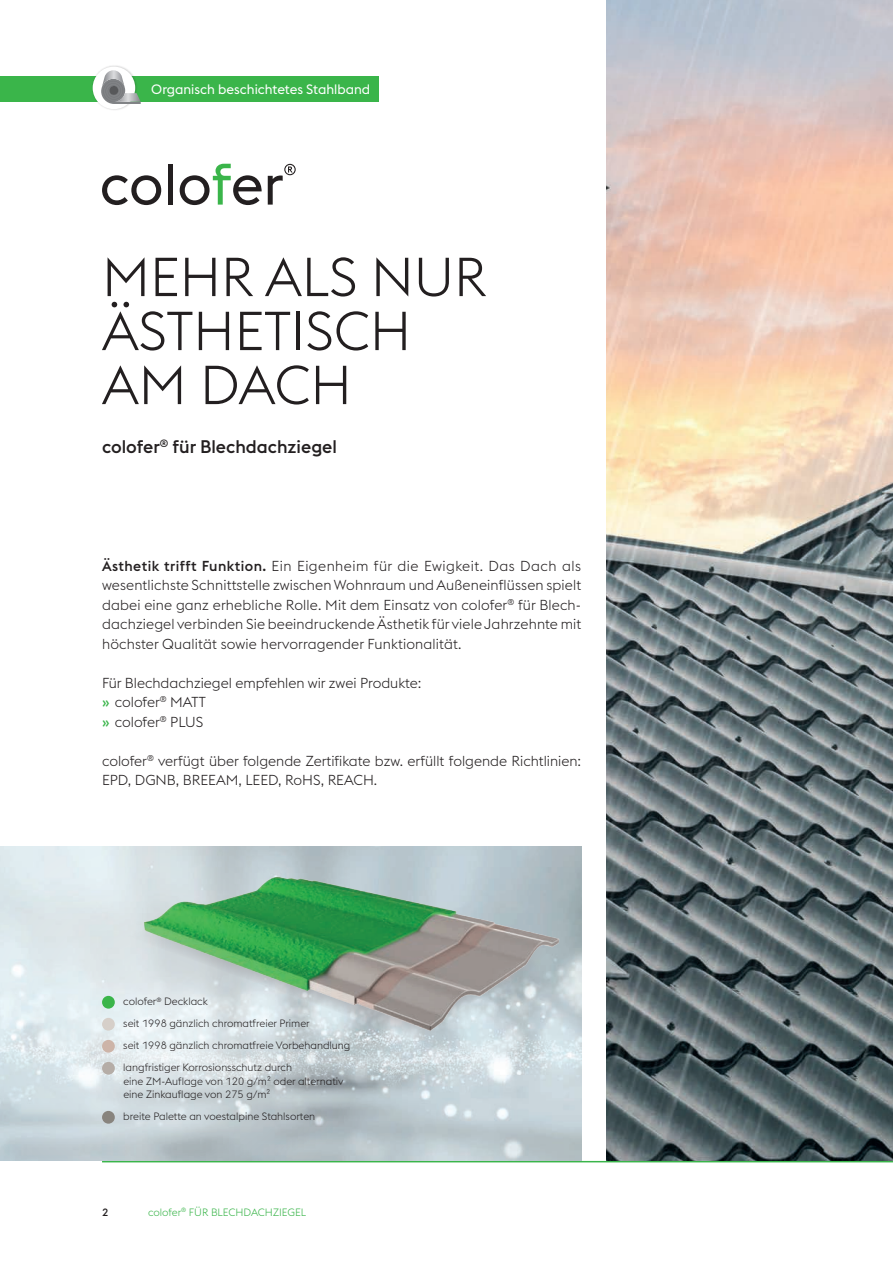
<style>
.page{position:relative;width:893px;height:1263px;background:#fff}
.page>*{position:absolute;margin:0;border:0;box-sizing:border-box;transform-origin:0 0}
.t1{font:300 54px/54px "voestalpine";color:#231f20}
.t2{font:500 18px "voestalpine";color:#231f20}
.t3{font:300 14.25px/19.5px "voestalpine";color:#231f20}
.t4{font:13.5px "voestalpine";color:#fff}
.t5{font:300 10.5px/22px "voestalpine";color:#231f20}
.t6{font:300 10.5px "voestalpine";color:#3ab54a}
.t7{font:500 10.5px "voestalpine";color:#231f20}
.s1{font-weight:500}
.s2{font-weight:500;color:#3ab54a}
</style>
<div class="page">
<hr style="left:102px;top:1161px;width:791px;height:1px;background:#3ab54a">
<img style="left:369px;top:1062px;width:213px;height:99px">
<svg style="left:0;top:846px;width:369px;height:315px;background:#ced8dd"></svg>
<svg style="left:102px;top:175px;width:59px;height:30px"></svg>
<div style="left:168px;top:164px;width:5px;height:41px;background:#231f20"></div>
<svg style="left:180px;top:164px;width:82px;height:41px"></svg>
<svg style="left:268px;top:164px;width:28px;height:41px"></svg>
<img style="left:607px;top:0;width:286px;height:1161px">
<img style="left:101px;top:846px;width:481px;height:216px">
<div style="left:0;top:76px;width:378px;height:26px;background:#3ab54a"></div>
<img style="left:92px;top:65px;width:37px;height:45px">
<div style="left:93px;top:67px;width:42px;height:42px;background:#fff;border-radius:50%"></div>
<svg style="left:101px;top:70px;width:40px;height:34px"></svg>
<div style="left:102px;top:996px;width:13px;height:12px;background:#3ab54a;border-radius:50%"></div>
<div style="left:102px;top:1018px;width:13px;height:12px;background:#d6cfc9;border-radius:50%"></div>
<div style="left:102px;top:1040px;width:13px;height:13px;background:#cdb4a8;border-radius:50%"></div>
<div style="left:102px;top:1062px;width:13px;height:13px;background:#b5ada7;border-radius:50%"></div>
<div style="left:102px;top:1111px;width:13px;height:13px;background:#88847e;border-radius:50%"></div>
<p class="t4" style="left:151px;top:81px;width:220px">Organisch beschichtetes Stahlband</p>
<h1 class="t1" style="left:102px;top:250px;width:386px">MEHR ALS NUR<br>ÄSTHETISCH<br>AM DACH</h1>
<p class="t2" style="left:102px;top:435px;width:236px">colofer<sup>®</sup> für Blechdachziegel</p>
<p class="t3" style="left:102px;top:556px;width:481px;text-align:justify"><span class="s1">Ästhetik trifft Funktion.</span> Ein Eigenheim für die Ewigkeit. Das Dach als wesentlichste Schnittstelle zwischen Wohnraum und Außeneinflüssen spielt dabei eine ganz erhebliche Rolle. Mit dem Einsatz von colofer<sup>®</sup> für Blech&shy;dachziegel verbinden Sie beeindruckende Ästhetik für viele Jahrzehnte mit höchster Qualität sowie hervorragender Funktionalität.</p>
<p class="t3" style="left:102px;top:673px;width:321px">Für Blechdachziegel empfehlen wir zwei Produkte: <span class="s2">»</span> colofer<sup>®</sup> MATT<br><span class="s2">»</span> colofer<sup>®</sup> PLUS</p>
<p class="t3" style="left:102px;top:751px;width:481px">colofer<sup>®</sup> verfügt über folgende Zertifikate bzw. erfüllt folgende Richtlinien:<br>EPD, DGNB, BREEAM, LEED, RoHS, REACH.</p>
<p class="t5" style="left:123px;top:991px;width:229px">colofer<sup>®</sup> Decklack<br>seit 1998 gänzlich chromatfreier Primer<br>seit 1998 gänzlich chromatfreie Vorbehandlung langfristiger Korrosionsschutz durch</p>
<p class="t5" style="left:123px;top:1074px;width:222px;line-height:13.5px">eine ZM-Auflage von 120 g/m² oder alternativ eine Zinkauflage von 275 g/m²</p>
<p class="t5" style="left:123px;top:1106px;width:193px">breite Palette an voestalpine Stahlsorten</p>
<p class="t7" style="left:102px;top:1205px;width:8px">2</p>
<p class="t6" style="left:148px;top:1206px;width:159px">colofer<sup>®</sup> FÜR BLECHDACHZIEGEL</p>
</div>
